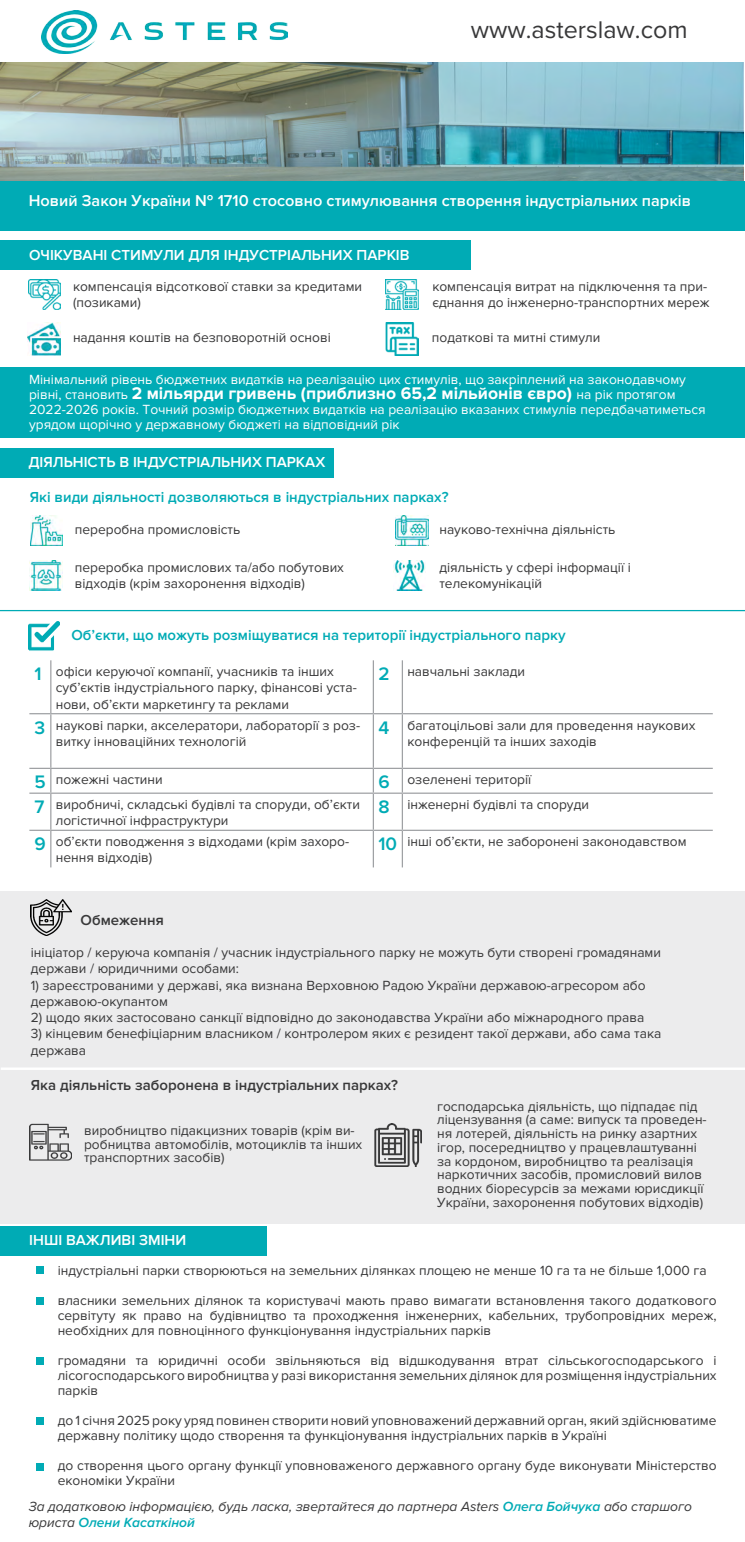
<style>
.page{position:relative;width:745px;height:1542px;background:#fff}
.page>*{position:absolute;margin:0;border:0;box-sizing:border-box;transform-origin:0 0}
.t1{font:25px "Proxima Nova";color:#383839}
.t2{font:700 17.5px "Proxima Nova";color:#fff}
.t3{font:600 16.25px "Proxima Nova";color:#fff}
.t4{font:600 15px "Proxima Nova";color:#00abb5}
.t5{font:600 15px "Proxima Nova";color:#fff}
.t6{font:600 15px "Proxima Nova";color:#383839}
.t7{font:13.75px/16.2px "Proxima Nova";color:#383839}
.t8{font:13.75px/15px "Proxima Nova";color:#fff}
.t9{font:italic 13.75px/16.5px "Proxima Nova";color:#383839}
.s1{font-weight:400;font-size:13.75px}
.s2{font-weight:600;font-size:18.75px;color:#00abb5}
.s3{font-weight:600;color:#00abb5}
</style>
<div class="page">
<div style="left:0;top:367px;width:744px;height:70px;background:#00abb5"></div>
<div style="left:0;top:1225px;width:266px;height:30px;background:#00abb5"></div>
<div style="left:0;top:891px;width:744px;height:332px;background:#ececed"></div>
<div style="left:0;top:448px;width:333px;height:29px;background:#00abb5"></div>
<div style="left:0;top:240px;width:470px;height:29px;background:#00abb5"></div>
<img style="left:41px;top:11px;width:246px;height:42px">
<div style="left:0;top:181px;width:744px;height:49px;background:#00abb5"></div>
<img style="left:0;top:62px;width:742px;height:118px">
<img style="left:385px;top:322px;width:33px;height:33px">
<img style="left:385px;top:280px;width:33px;height:29px">
<img style="left:27px;top:322px;width:34px;height:33px">
<img style="left:28px;top:280px;width:33px;height:29px">
<img style="left:30px;top:516px;width:32px;height:29px">
<img style="left:30px;top:561px;width:32px;height:29px">
<img style="left:395px;top:516px;width:33px;height:29px">
<img style="left:393px;top:561px;width:32px;height:29px">
<svg style="left:29px;top:1123px;width:43px;height:38px"></svg>
<svg style="left:374px;top:1123px;width:48px;height:44px"></svg>
<svg style="left:28px;top:621px;width:32px;height:30px"></svg>
<svg style="left:30px;top:899px;width:42px;height:37px"></svg>
<div style="left:36px;top:1265px;width:8px;height:8px;background:#00abb5"></div>
<div style="left:36px;top:1297px;width:8px;height:8px;background:#00abb5"></div>
<div style="left:36px;top:1356px;width:8px;height:8px;background:#00abb5"></div>
<div style="left:36px;top:1417px;width:8px;height:8px;background:#00abb5"></div>
<div style="left:36px;top:1462px;width:8px;height:8px;background:#00abb5"></div>
<hr style="left:1px;top:1067px;width:743px;height:3px;background:#fff">
<hr style="left:0;top:610px;width:744px;height:1px;background:#00abb5">
<hr style="left:50px;top:660px;width:1px;height:53px;background:#9fa1a4">
<hr style="left:372px;top:660px;width:2px;height:53px;background:#9fa1a4">
<hr style="left:401px;top:660px;width:2px;height:53px;background:#9fa1a4">
<svg style="left:29px;top:713px;width:22px;height:1px"></svg>
<hr style="left:51px;top:713px;width:322px;height:1px;background:#9fa1a4">
<hr style="left:50px;top:714px;width:1px;height:53px;background:#9fa1a4">
<svg style="left:373px;top:713px;width:29px;height:1px"></svg>
<hr style="left:372px;top:714px;width:2px;height:53px;background:#9fa1a4">
<hr style="left:402px;top:713px;width:310px;height:1px;background:#9fa1a4">
<hr style="left:401px;top:714px;width:2px;height:53px;background:#9fa1a4">
<hr style="left:29px;top:767px;width:22px;height:2px;background:#9fa1a4">
<hr style="left:51px;top:767px;width:322px;height:2px;background:#9fa1a4">
<hr style="left:373px;top:767px;width:29px;height:2px;background:#9fa1a4">
<hr style="left:372px;top:769px;width:2px;height:23px;background:#9fa1a4">
<hr style="left:402px;top:767px;width:310px;height:2px;background:#9fa1a4">
<hr style="left:401px;top:769px;width:2px;height:23px;background:#9fa1a4">
<svg style="left:29px;top:769px;width:22px;height:24px"></svg>
<hr style="left:51px;top:792px;width:322px;height:1px;background:#9fa1a4">
<hr style="left:50px;top:793px;width:1px;height:36px;background:#9fa1a4">
<svg style="left:373px;top:792px;width:29px;height:1px"></svg>
<hr style="left:372px;top:793px;width:2px;height:36px;background:#9fa1a4">
<hr style="left:402px;top:792px;width:310px;height:1px;background:#9fa1a4">
<hr style="left:401px;top:793px;width:2px;height:36px;background:#9fa1a4">
<hr style="left:29px;top:829px;width:22px;height:2px;background:#9fa1a4">
<hr style="left:51px;top:829px;width:322px;height:2px;background:#9fa1a4">
<hr style="left:50px;top:831px;width:1px;height:36px;background:#9fa1a4">
<hr style="left:373px;top:829px;width:29px;height:2px;background:#9fa1a4">
<hr style="left:372px;top:831px;width:2px;height:36px;background:#9fa1a4">
<hr style="left:402px;top:829px;width:310px;height:2px;background:#9fa1a4">
<hr style="left:401px;top:831px;width:2px;height:36px;background:#9fa1a4">
<h1 class="t1" style="left:470px;top:16px;width:218px">www.asterslaw.com</h1>
<p class="t3" style="left:29px;top:192px;width:663px">Новий Закон України № 1710 стосовно стимулювання створення індустріальних парків</p>
<p class="t5" style="left:29px;top:246px;width:382px">Очікувані стимули для індустріальних парків</p>
<p class="t7" style="left:73px;top:278px;width:290px">компенсація відсоткової ставки за кредитами (позиками)</p>
<p class="t7" style="left:432px;top:278px;width:278px">компенсація витрат на підключення та при&shy;єднання до інженерно-транспортних мереж</p>
<p class="t7" style="left:73px;top:329px;width:259px">надання коштів на безповоротній основі</p>
<p class="t7" style="left:431px;top:329px;width:170px">податкові та митні стимули</p>
<p class="t8" style="left:29px;top:372px;width:658px">Мінімальний рівень бюджетних видатків на реалізацію цих стимулів, що закріплений на законодавчому</p>
<p class="t2" style="left:29px;top:383px;width:647px"><span class="s1">рівні, становить</span> 2 мільярди гривень (приблизно 65,2 мільйонів євро) <span class="s1">на рік протягом</span></p>
<p class="t8" style="left:29px;top:402px;width:677px">2022-2026 років. Точний розмір бюджетних видатків на реалізацію вказаних стимулів передбачатиметься урядом щорічно у державному бюджеті на відповідний рік</p>
<p class="t5" style="left:28px;top:454px;width:298px">Діяльн ість в індустріальних парках</p>
<p class="t4" style="left:30px;top:488px;width:420px">Які види діяльності дозволяються в індустріальних парках?</p>
<p class="t7" style="left:75px;top:522px;width:167px">переробна промисловість</p>
<p class="t7" style="left:439px;top:522px;width:177px">науково-технічна діяльність</p>
<p class="t7" style="left:75px;top:559px;width:270px">переробка промислових та/або побутових відходів (крім захоронення відходів)</p>
<p class="t7" style="left:439px;top:559px;width:193px">діяльність у сфері інформації і телекомунікацій</p>
<p class="t4" style="left:71px;top:626px;width:495px">Об’єкти, що можуть розміщуватися на території індустріального парку</p>
<p class="t7" style="left:56px;top:663px;width:302px;text-indent:-21px"><span class="s2">1</span> офіси керуючої компанії, учасників та інших суб’єктів індустріального парку, фінансові уста&shy;нови, об’єкти маркетингу та реклами</p>
<p class="t7" style="left:378px;top:663px;width:148px"><span class="s2">2</span> навчальні заклади</p>
<p class="t7" style="left:56px;top:717px;width:305px;text-indent:-21px"><span class="s2">3</span> наукові парки, акселератори, лабораторії з роз&shy;витку інноваційних технологій</p>
<p class="t7" style="left:407px;top:717px;width:289px;text-indent:-29px"><span class="s2">4</span> багатоцільові зали для проведення наукових конференцій та інших заходів</p>
<p class="t7" style="left:34px;top:771px;width:130px"><span class="s2">5</span> пожежні частини</p>
<p class="t7" style="left:378px;top:771px;width:154px"><span class="s2">6</span> озеленені території</p>
<p class="t7" style="left:56px;top:796px;width:305px;text-indent:-21px"><span class="s2">7</span> виробничі, складські будівлі та споруди, об’єкти логістичної інфраструктури</p>
<p class="t7" style="left:378px;top:796px;width:212px"><span class="s2">8</span> інженерні будівлі та споруди</p>
<p class="t7" style="left:56px;top:833px;width:294px;text-indent:-21px"><span class="s2">9</span> об’єкти поводження з відходами (крім захоро&shy;нення відходів)</p>
<p class="t7" style="left:378px;top:833px;width:309px"><span class="s2">10</span> інші об’єкти, не заборонені законодавством</p>
<p class="t6" style="left:80px;top:911px;width:85px">Обмеження</p>
<p class="t7" style="left:31px;top:944px;width:631px">ініціатор / керуюча компанія / учасник індустріального парку не можуть бути створені громадянами держави / юридичними особами:</p>
<p class="t7" style="left:31px;top:977px;width:616px">1) зареєстрованими у державі, яка визнана Верховною Радою України державою-агресором або державою-окупантом</p>
<p class="t7" style="left:31px;top:1009px;width:614px">2) щодо яких застосовано санкції відповідно до законодавства України або міжнародного права</p>
<p class="t7" style="left:31px;top:1026px;width:631px">3) кінцевим бенефіціарним власником / контролером яких є резидент такої держави, або сама така держава</p>
<p class="t6" style="left:31px;top:1076px;width:368px">Яка діяльність заборонена в індустріальних парках?</p>
<p class="t7" style="left:84px;top:1123px;width:279px;line-height:13.8px">виробництво підакцизних товарів (крім ви&shy;робництва автомобілів, мотоциклів та інших транспортних засобів)</p>
<p class="t7" style="left:437px;top:1099px;width:271px;line-height:13.8px">господарська діяльність, що підпадає під ліцензування (а саме: випуск та проведен&shy;ня лотерей, діяльність на ринку азартних ігор, посередництво у працевлаштуванні за кордоном, виробництво та реалізація наркотичних засобів, промисловий вилов водних біоресурсів за межами юрисдикції України, захоронення побутових відходів)</p>
<p class="t5" style="left:29px;top:1231px;width:158px">Інші важливі зміни</p>
<p class="t7" style="left:58px;top:1255px;width:660px;line-height:30px">індустріальні парки створюються на земельних ділянках площею не менше 10 га та не більше 1,000 га власники земельних ділянок та користувачі мають право вимагати встановлення такого додаткового</p>
<p class="t7" style="left:58px;top:1307px;width:660px;line-height:15px">сервітуту як право на будівництво та проходження інженерних, кабельних, трубопровідних мереж, необхідних для повноцінного функціонування індустріальних парків</p>
<p class="t7" style="left:58px;top:1352px;width:660px;line-height:15px;text-align:justify">громадяни та юридичні особи звільняються від відшкодування втрат сільськогосподарського і лісогосподарського виробництва у разі використання земельних ділянок для розміщення індустріальних парків</p>
<p class="t7" style="left:58px;top:1412px;width:660px;line-height:15px">до 1 січня 2025 року уряд повинен створити новий уповноважений державний орган, який здійснюватиме державну політику щодо створення та функціонування індустріальних парків в Україні</p>
<p class="t7" style="left:58px;top:1457px;width:660px;line-height:15px">до створення цього органу функції уповноваженого державного органу буде виконувати Міністерство економіки України</p>
<p class="t9" style="left:29px;top:1497px;width:664px">За додатковою інформацією, будь ласка, звертайтеся до партнера Asters <span class="s3">Олега Бойчука</span> або старшого юриста <span class="s3">Олени Касаткіной</span></p>
</div>
